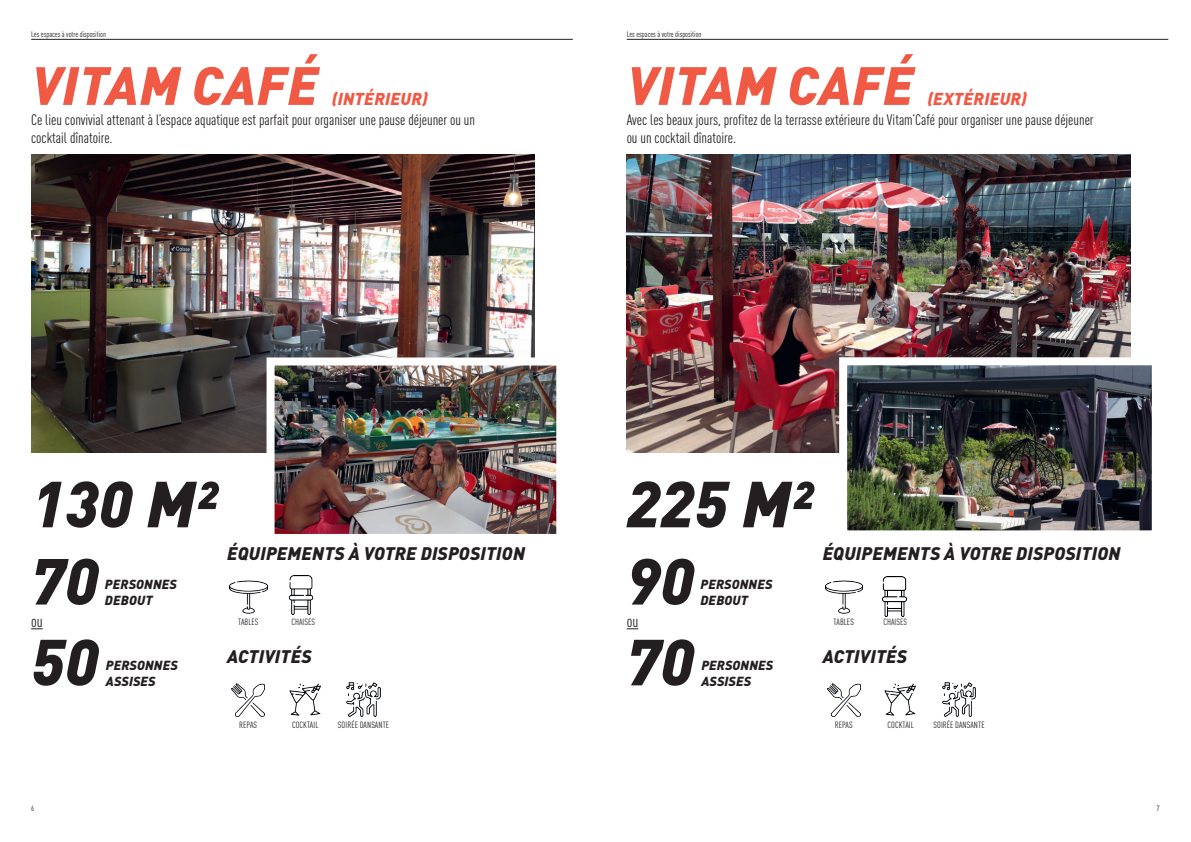
<style>
.page{position:relative;width:1191px;height:842px;background:#fff}
.page>*{position:absolute;margin:0;border:0;box-sizing:border-box;transform-origin:0 0}
.t1{font:italic 900 64px/77.2px "DINOT";color:#231f20}
.t2{font:italic 900 53px "DINOT";letter-spacing:.01em;color:#f05944}
.t3{font:italic 900 18px "DINOT";letter-spacing:.01em;color:#231f20}
.t4{font:italic 900 17px "DINOT";letter-spacing:.01em;color:#f05944}
.t5{font:condensed 16px "DINOT";color:#231f20}
.t6{font:condensed 15px/18px "DINOT";color:#231f20}
.t7{font:italic 900 13px/15.6px "DINOT";letter-spacing:.01em;color:#231f20}
.t8{font:condensed 9px "DINOT";letter-spacing:.01em;color:#231f20}
.t9{font:condensed 8px "DINOT";color:#231f20}
</style>
<div class="page">
<img style="left:31px;top:154px;width:503px;height:298px">
<hr style="left:31px;top:39px;width:542px;height:1px;background:#231f20">
<img style="left:275px;top:366px;width:280px;height:167px">
<div style="left:266px;top:357px;width:298px;height:185px;border:8px solid #fff"></div>
<img style="left:288px;top:575px;width:26px;height:39px">
<img style="left:230px;top:580px;width:37px;height:34px">
<svg style="left:31px;top:628px;width:12px;height:1px"></svg>
<img style="left:289px;top:683px;width:32px;height:33px">
<img style="left:346px;top:682px;width:35px;height:35px">
<img style="left:232px;top:683px;width:33px;height:33px">
<img style="left:626px;top:154px;width:504px;height:298px">
<hr style="left:626px;top:39px;width:542px;height:1px;background:#231f20">
<img style="left:848px;top:366px;width:302px;height:163px">
<div style="left:839px;top:357px;width:320px;height:181px;border:8px solid #fff"></div>
<img style="left:882px;top:577px;width:25px;height:39px">
<img style="left:825px;top:580px;width:37px;height:34px">
<svg style="left:626px;top:628px;width:12px;height:1px"></svg>
<img style="left:884px;top:683px;width:32px;height:33px">
<img style="left:942px;top:682px;width:34px;height:35px">
<img style="left:827px;top:683px;width:33px;height:33px">
<p class="t9" style="left:31px;top:30px;width:76px">Les espaces à votre disposition</p>
<h2 class="t2" style="left:31px;top:51px;width:288px">VITAM CAFÉ</h2>
<p class="t4" style="left:332px;top:88px;width:97px">(INTÉRIEUR)</p>
<p class="t6" style="left:31px;top:110px;width:445px">Ce lieu convivial attenant à l’espace aquatique est parfait pour organiser une pause déjeuner ou un cocktail dînatoire.</p>
<p class="t9" style="left:626px;top:30px;width:76px">Les espaces à votre disposition</p>
<h2 class="t2" style="left:627px;top:51px;width:288px">VITAM CAFÉ</h2>
<p class="t4" style="left:927px;top:88px;width:101px">(EXTÉRIEUR)</p>
<p class="t6" style="left:626px;top:110px;width:468px">Avec les beaux jours, profitez de la terrasse extérieure du Vitam’Café pour organiser une pause déjeuner ou un cocktail dînatoire.</p>
<h1 class="t1" style="left:31px;top:463px;width:187px">130 M²<br>70</h1>
<p class="t7" style="left:105px;top:576px;width:73px">PERSONNES<br>DEBOUT</p>
<p class="t3" style="left:227px;top:542px;width:299px">ÉQUIPEMENTS À VOTRE DISPOSITION</p>
<h1 class="t1" style="left:626px;top:463px;width:187px">225 M²<br>90</h1>
<p class="t7" style="left:700px;top:576px;width:73px">PERSONNES<br>DEBOUT</p>
<p class="t3" style="left:822px;top:542px;width:299px">ÉQUIPEMENTS À VOTRE DISPOSITION</p>
<p class="t5" style="left:31px;top:612px;width:13px">ou</p>
<p class="t8" style="left:238px;top:617px;width:22px">TABLES</p>
<p class="t8" style="left:291px;top:617px;width:25px">CHAISES</p>
<p class="t5" style="left:626px;top:612px;width:13px">ou</p>
<p class="t8" style="left:833px;top:617px;width:22px">TABLES</p>
<p class="t8" style="left:883px;top:617px;width:25px">CHAISES</p>
<h1 class="t1" style="left:31px;top:621px;width:69px">50</h1>
<p class="t7" style="left:106px;top:657px;width:73px">PERSONNES<br>ASSISES</p>
<p class="t3" style="left:227px;top:645px;width:86px">ACTIVITÉS</p>
<h1 class="t1" style="left:626px;top:621px;width:69px">70</h1>
<p class="t7" style="left:701px;top:657px;width:73px">PERSONNES<br>ASSISES</p>
<p class="t3" style="left:822px;top:645px;width:86px">ACTIVITÉS</p>
<p class="t8" style="left:239px;top:719px;width:19px">REPAS</p>
<p class="t8" style="left:292px;top:720px;width:28px">COCKTAIL</p>
<p class="t8" style="left:338px;top:720px;width:53px">SOIRÉE DANSANTE</p>
<p class="t8" style="left:834px;top:719px;width:19px">REPAS</p>
<p class="t8" style="left:887px;top:720px;width:28px">COCKTAIL</p>
<p class="t8" style="left:933px;top:720px;width:53px">SOIRÉE DANSANTE</p>
<p class="t9" style="left:31px;top:803px;width:4px">6</p>
<p class="t9" style="left:1156px;top:803px;width:4px">7</p>
</div>
